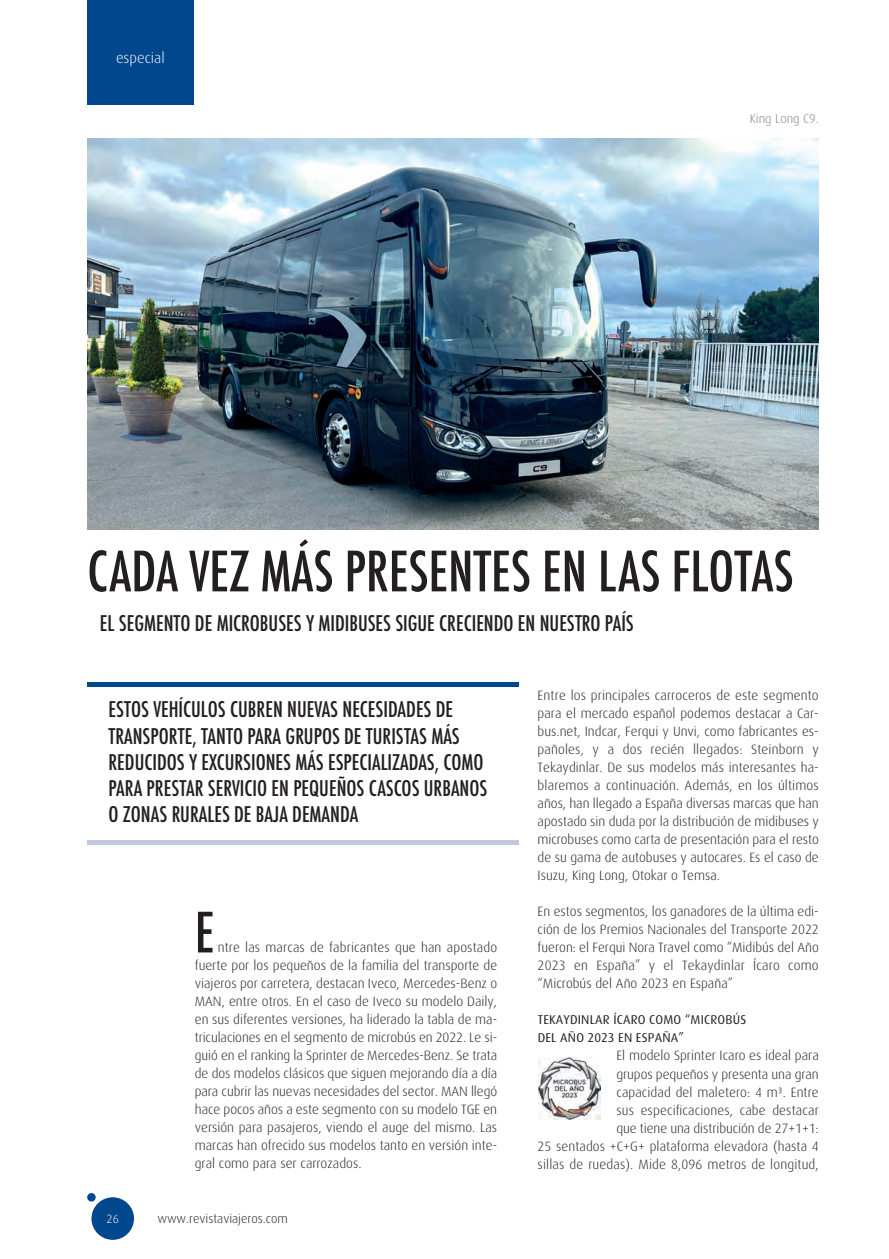
<style>
.page{position:relative;width:889px;height:1259px;background:#fff}
.page>*{position:absolute;margin:0;border:0;box-sizing:border-box;transform-origin:0 0}
.t1{font:500 condensed 54px "Futura";color:#231f20}
.t2{font:500 condensed 21px/26.2px "Futura";color:#231f20}
.t3{font:300 15px "Dax";color:#fff}
.t4{font:300 13.5px/18px "Dax";color:#231f20;text-align:justify}
.t5{font:12.75px/18px "Dax";letter-spacing:.015em;color:#231f20}
.t6{font:300 12.75px "Dax";color:#231f20}
.t7{font:300 12.75px "Dax";color:#808285}
.t8{font:300 12px "Dax";color:#fff}
</style>
<div class="page">
<img style="left:87px;top:138px;width:732px;height:391px">
<div style="left:87px;top:0;width:106px;height:104px;background:#01478d"></div>
<div style="left:91px;top:1197px;width:43px;height:42px;background:#01478d;border-radius:50%"></div>
<div style="left:87px;top:1193px;width:9px;height:8px;background:#01478d;border-radius:50%"></div>
<div style="left:87px;top:682px;width:431px;height:5px;background:#01478d"></div>
<hr style="left:87px;top:840px;width:431px;height:4px;background:#c0c7e0">
<svg style="left:559px;top:1057px;width:42px;height:63px"></svg>
<img style="left:538px;top:1058px;width:62px;height:62px">
<p class="t3" style="left:116px;top:51px;width:50px">especial</p>
<p class="t7" style="left:749px;top:113px;width:71px">King Long C9.</p>
<h1 class="t1" style="left:87px;top:538px;width:708px">CADA VEZ MÁS PRESENTES EN LAS FLOTAS</h1>
<h2 class="t2" style="left:100px;top:610px;width:535px">EL SEGMENTO DE MICROBUSES Y MIDIBUSES SIGUE CRECIENDO EN NUESTRO PAÍS</h2>
<h2 class="t2" style="left:108px;top:696px;width:380px">ESTOS VEHÍCULOS CUBREN NUEVAS NECESIDADES DE TRANSPORTE, TANTO PARA GRUPOS DE TURISTAS MÁS REDUCIDOS Y EXCURSIONES MÁS ESPECIALIZADAS, COMO PARA PRESTAR SERVICIO EN PEQUEÑOS CASCOS URBANOS O ZONAS RURALES DE BAJA DEMANDA</h2>
<p class="t4" style="left:537px;top:687px;width:283px">Entre los principales carroceros de este segmento para el mercado español podemos destacar a Car&shy;bus.net, Indcar, Ferqui y Unvi, como fabricantes es&shy;pañoles, y a dos recién llegados: Steinborn y Tekaydinlar. De sus modelos más interesantes ha&shy;blaremos a continuación. Además, en los últimos años, han llegado a España diversas marcas que han apostado sin duda por la distribución de midibuses y microbuses como carta de presentación para el resto de su gama de autobuses y autocares. Es el caso de Isuzu, King Long, Otokar o Temsa.</p>
<p class="t4" style="left:537px;top:903px;width:283px">En estos segmentos, los ganadores de la última edi&shy;ción de los Premios Nacionales del Transporte 2022 fueron: el Ferqui Nora Travel como “Midibús del Año 2023 en España” y el Tekaydinlar Ícaro como “Microbús del Año 2023 en España”</p>
<p class="t5" style="left:538px;top:1012px;width:210px">TEKAYDINLAR ÍCARO COMO “MICROBÚS<br>DEL AÑO 2023 EN ESPAÑA”</p>
<p class="t4" style="left:537px;top:1047px;width:283px;text-align:right">El modelo Sprinter Icaro es ideal para<br>grupos pequeños y presenta una gran<br>capacidad del maletero: 4 m³. Entre<br>sus especificaciones, cabe destacar<br>que tiene una distribución de 27+1+1:<br>25 sentados +C+G+ plataforma elevadora (hasta 4 sillas de ruedas). Mide 8,096 metros de longitud,</p>
<h1 class="t1" style="left:195px;top:899px;width:21px">E</h1>
<p class="t4" style="left:195px;top:939px;width:304px;text-indent:23px">ntre las marcas de fabricantes que han apostado fuerte por los pequeños de la familia del transporte de viajeros por carretera, destacan Iveco, Mercedes-Benz o MAN, entre otros. En el caso de Iveco su modelo Daily, en sus diferentes versiones, ha liderado la tabla de ma&shy;triculaciones en el segmento de microbús en 2022. Le si&shy;guió en el ranking la Sprinter de Mercedes-Benz. Se trata de dos modelos clásicos que siguen mejorando día a día para cubrir las nuevas necesidades del sector. MAN llegó hace pocos años a este segmento con su modelo TGE en versión para pasajeros, viendo el auge del mismo. Las marcas han ofrecido sus modelos tanto en versión inte&shy;gral como para ser carrozados.</p>
<p class="t8" style="left:107px;top:1213px;width:14px">26</p>
<p class="t6" style="left:157px;top:1212px;width:132px">www.revistaviajeros.com</p>
</div>
